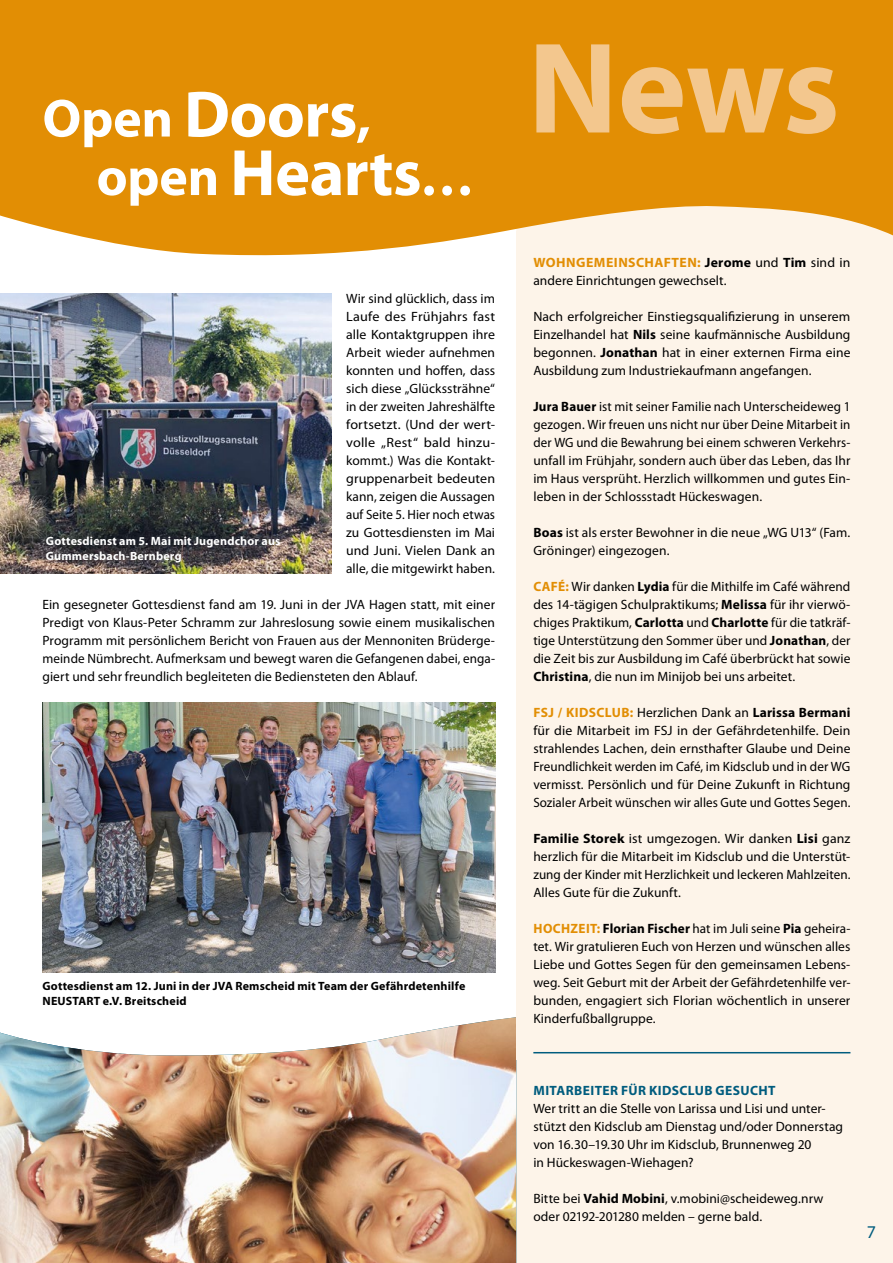
<style>
.page{position:relative;width:893px;height:1263px;background:#fff}
.page>*{position:absolute;margin:0;border:0;box-sizing:border-box;transform-origin:0 0}
.t1{font:700 130.65px "Myriad Pro";color:#f3c78e}
.t2{font:700 66px "Myriad Pro";letter-spacing:-.005em;color:#fff}
.t3{font:700 54px "Myriad Pro";color:#fff}
.t4{font:18px "Myriad Pro";color:#005c7e}
.t5{font:13.5px/18px "Myriad Pro";letter-spacing:.005em;color:#000;text-align:justify}
.t6{font:700 13.5px "Myriad Pro";letter-spacing:.025em;color:#005c7e}
.t7{font:700 12px/15px "Myriad Pro";letter-spacing:.015em;color:#000}
.t8{font:700 12px/15px "Myriad Pro";letter-spacing:.015em;color:#fff}
.s1{font-size:66px}
.s2{font-size:54px}
.s3{font-weight:700;color:#e28e04}
.s4{font-weight:700}
</style>
<div class="page">
<img style="left:0;top:1017px;width:516px;height:246px">
<div style="left:516px;top:260px;width:377px;height:1003px;background:#fdf4e9"></div>
<div style="left:0;top:0;width:893px;height:260px;background:#e28e04"></div>
<div style="left:516px;top:231px;width:351px;height:828px;background:#fdf4e9"></div>
<hr style="left:533px;top:1052px;width:317px;height:1px;background:#005c7e">
<img style="left:43px;top:702px;width:452px;height:270px">
<img style="left:0;top:293px;width:332px;height:280px">
<h3 class="t3" style="left:43px;top:83px;width:330px">Open <span class="s1">Doors</span>,</h3>
<h2 class="t2" style="left:97px;top:130px;width:379px"><span class="s2">open</span> Hearts<span class="s2">…</span></h2>
<p class="t8" style="left:46px;top:533px;width:236px">Gottesdienst am 5. Mai mit Jugendchor aus<br>Gummersbach-Bernberg</p>
<p class="t5" style="left:346px;top:289px;width:150px">Wir sind glücklich, dass im Laufe des Frühjahrs fast alle Kontaktgruppen ihre Arbeit wieder aufnehmen konnten und hoffen, dass sich diese „Glückssträhne“ in der zweiten Jahreshälfte fortsetzt. (Und der wert&shy;volle „Rest“ bald hinzu&shy;kommt.) Was die Kontakt&shy;gruppenarbeit bedeuten kann, zeigen die Aussagen auf Seite 5. Hier noch etwas zu Gottesdiensten im Mai und Juni. Vielen Dank an alle, die mitgewirkt haben.</p>
<p class="t5" style="left:43px;top:595px;width:454px">Ein gesegneter Gottesdienst fand am 19. Juni in der JVA Hagen statt, mit einer Predigt von Klaus-Peter Schramm zur Jahreslosung sowie einem musikalischen Programm mit persönlichem Bericht von Frauen aus der Mennoniten Brüderge&shy;meinde Nümbrecht. Aufmerksam und bewegt waren die Gefangenen dabei, enga&shy;giert und sehr freundlich begleiteten die Bediensteten den Ablauf.</p>
<p class="t7" style="left:43px;top:978px;width:424px">Gottesdienst am 12. Juni in der JVA Remscheid mit Team der Gefährdetenhilfe<br>NEUSTART e.V. Breitscheid</p>
<h1 class="t1" style="left:528px;top:3px;width:313px">News</h1>
<p class="t5" style="left:533px;top:253px;width:319px"><span class="s3">WOHNGEMEINSCHAFTEN:</span> <span class="s4">Jerome</span> und <span class="s4">Tim</span> sind in andere Einrichtungen gewechselt.</p>
<p class="t5" style="left:533px;top:307px;width:319px">Nach erfolgreicher Einstiegsqualifizierung in unserem Einzelhandel hat <span class="s4">Nils</span> seine kaufmännische Ausbildung begonnen. <span class="s4">Jonathan</span> hat in einer externen Firma eine Ausbildung zum Industriekaufmann angefangen.</p>
<p class="t5" style="left:533px;top:397px;width:319px"><span class="s4">Jura Bauer</span> ist mit seiner Familie nach Unterscheideweg 1 gezogen. Wir freuen uns nicht nur über Deine Mitarbeit in der WG und die Bewahrung bei einem schweren Verkehrs&shy;unfall im Frühjahr, sondern auch über das Leben, das Ihr im Haus versprüht. Herzlich willkommen und gutes Ein&shy;leben in der Schlossstadt Hückeswagen.</p>
<p class="t5" style="left:533px;top:523px;width:319px"><span class="s4">Boas</span> ist als erster Bewohner in die neue „WG U13“ (Fam.<br>Gröninger) eingezogen.</p>
<p class="t5" style="left:533px;top:577px;width:319px"><span class="s3">CAFÉ:</span> Wir danken <span class="s4">Lydia</span> für die Mithilfe im Café während des 14-tägigen Schulpraktikums; <span class="s4">Melissa</span> für ihr vierwö&shy;chiges Praktikum, <span class="s4">Carlotta</span> und <span class="s4">Charlotte</span> für die tatkräf&shy;tige Unterstützung den Sommer über und <span class="s4">Jonathan</span>, der die Zeit bis zur Ausbildung im Café überbrückt hat sowie <span class="s4">Christina</span>, die nun im Minijob bei uns arbeitet.</p>
<p class="t5" style="left:533px;top:703px;width:319px"><span class="s3">FSJ / KIDSCLUB:</span> Herzlichen Dank an <span class="s4">Larissa Bermani </span>für die Mitarbeit im FSJ in der Gefährdetenhilfe. Dein strahlendes Lachen, dein ernsthafter Glaube und Deine Freundlichkeit werden im Café, im Kidsclub und in der WG vermisst. Persönlich und für Deine Zukunft in Richtung Sozialer Arbeit wünschen wir alles Gute und Gottes Segen.</p>
<p class="t5" style="left:533px;top:829px;width:319px"><span class="s4">Familie Storek</span> ist umgezogen. Wir danken <span class="s4">Lisi</span> ganz herzlich für die Mitarbeit im Kidsclub und die Unterstüt&shy;zung der Kinder mit Herzlichkeit und leckeren Mahlzeiten.<br>Alles Gute für die Zukunft.</p>
<p class="t5" style="left:533px;top:919px;width:319px"><span class="s3">HOCHZEIT:</span> <span class="s4">Florian Fischer</span> hat im Juli seine <span class="s4">Pia</span> geheira&shy;tet. Wir gratulieren Euch von Herzen und wünschen alles Liebe und Gottes Segen für den gemeinsamen Lebens&shy;weg. Seit Geburt mit der Arbeit der Gefährdetenhilfe ver&shy;bunden, engagiert sich Florian wöchentlich in unserer Kinderfußballgruppe.</p>
<p class="t6" style="left:533px;top:1082px;width:243px">MITARBEITER FÜR KIDSCLUB GESUCHT</p>
<p class="t5" style="left:533px;top:1099px;width:311px;text-align:left">Wer tritt an die Stelle von Larissa und Lisi und unter&shy;stützt den Kidsclub am Dienstag und/oder Donnerstag von 16.30–19.30 Uhr im Kidsclub, Brunnenweg 20<br>in Hückeswagen-Wiehagen?</p>
<p class="t5" style="left:533px;top:1189px;width:292px">Bitte bei <span class="s4">Vahid Mobini</span>, v.mobini@scheideweg.nrw oder 02192-201280 melden – gerne bald.</p>
<h3 class="t4" style="left:867px;top:1221px;width:11px">7</h3>
</div>
